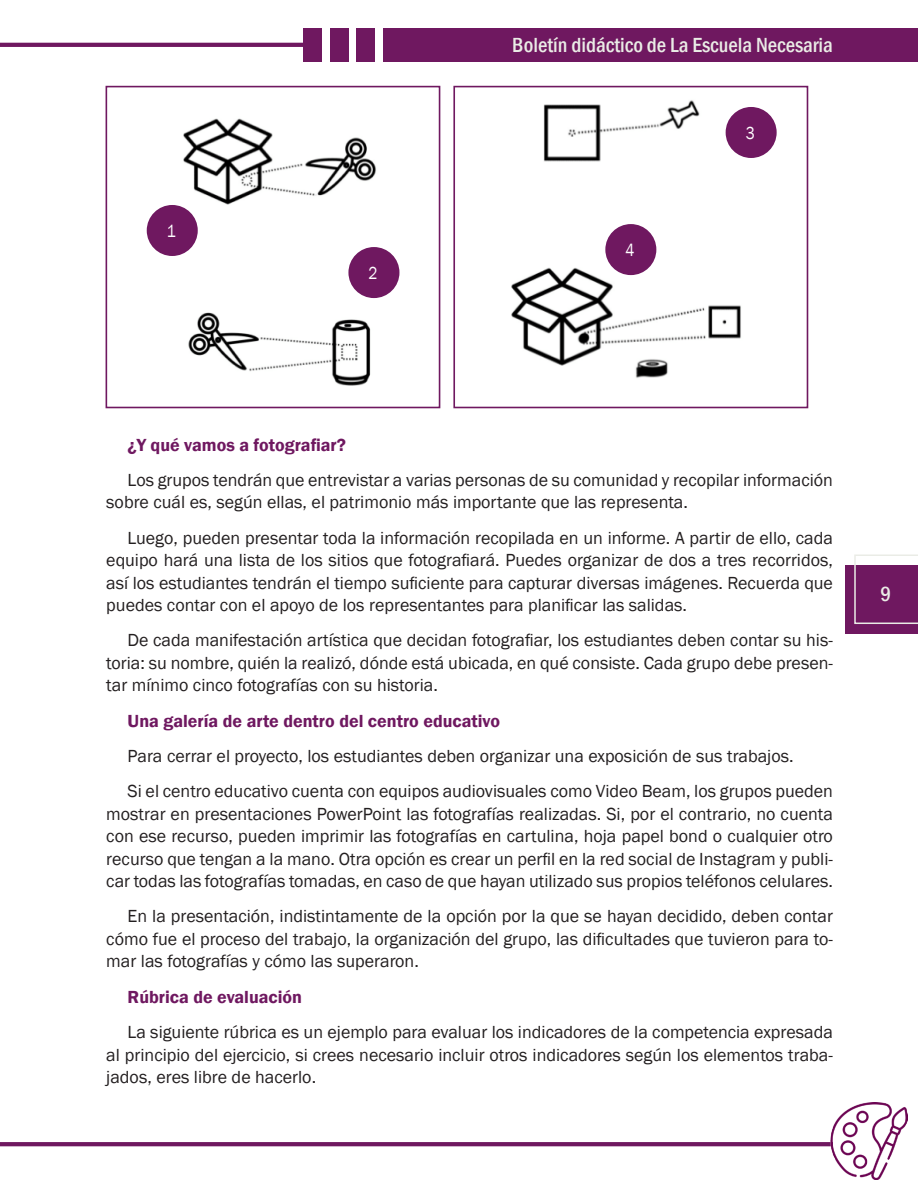
<style>
.page{position:relative;width:918px;height:1188px;background:#fff}
.page>*{position:absolute;margin:0;border:0;box-sizing:border-box;transform-origin:0 0}
.t1{font:500 condensed 21px "Franklin Gothic";color:#eaece6}
.t2{font:18px/22.5px "Franklin Gothic";color:#231f20;text-align:justify}
.t3{font:600 18px "Franklin Gothic";color:#6f1860}
.t4{font:18px "Franklin Gothic";color:#fff;scale:.85 1}
</style>
<div class="page">
<hr style="left:0;top:43px;width:304px;height:4px;background:#6f1860">
<div style="left:845px;top:565px;width:73px;height:69px;background:#6f1860"></div>
<svg style="left:854px;top:555px;width:64px;height:69px"></svg>
<div style="left:383px;top:28px;width:535px;height:33px;background:#6f1860"></div>
<div style="left:357px;top:28px;width:18px;height:33px;background:#6f1860"></div>
<div style="left:330px;top:28px;width:18px;height:33px;background:#6f1860"></div>
<div style="left:304px;top:28px;width:18px;height:33px;background:#6f1860"></div>
<svg style="left:0;top:1142px;width:831px;height:4px;background:#711c62"></svg>
<img style="left:831px;top:1103px;width:77px;height:77px">
<img style="left:156px;top:118px;width:244px;height:268px">
<div style="left:106px;top:86px;width:334px;height:322px;border:2px solid #6f1860"></div>
<img style="left:511px;top:100px;width:263px;height:278px">
<div style="left:453px;top:86px;width:355px;height:322px;border:2px solid #6f1860"></div>
<div style="left:141px;top:213px;width:251px;height:47px;background:#fff"></div>
<div style="left:494px;top:177px;width:278px;height:47px;background:#fff"></div>
<div style="left:147px;top:205px;width:51px;height:51px;background:#6f1860;border-radius:50%"></div>
<div style="left:348px;top:247px;width:51px;height:51px;background:#6f1860;border-radius:50%"></div>
<div style="left:726px;top:107px;width:51px;height:51px;background:#6f1860;border-radius:50%"></div>
<div style="left:605px;top:224px;width:51px;height:51px;background:#6f1860;border-radius:50%"></div>
<p class="t4" style="left:167px;top:220px;width:12px">1</p>
<p class="t4" style="left:369px;top:262px;width:12px">2</p>
<p class="t1" style="left:512px;top:31px;width:322px">Boletín didáctico de La Escuela Necesaria</p>
<p class="t4" style="left:626px;top:239px;width:12px">4</p>
<p class="t4" style="left:746px;top:122px;width:12px">3</p>
<p class="t3" style="left:128px;top:434px;width:220px">¿Y qué vamos a fotografiar?</p>
<p class="t2" style="left:106px;top:469px;width:728px;text-indent:21px">Los grupos tendrán que entrevistar a varias personas de su comunidad y recopilar información sobre cuál es, según ellas, el patrimonio más importante que las representa.</p>
<p class="t2" style="left:106px;top:527px;width:728px;text-indent:21px">Luego, pueden presentar toda la información recopilada en un informe. A partir de ello, cada equipo hará una lista de los sitios que fotografiará. Puedes organizar de dos a tres recorridos, así los estudiantes tendrán el tiempo suficiente para capturar diversas imágenes. Recuerda que puedes contar con el apoyo de los representantes para planificar las salidas.</p>
<p class="t2" style="left:106px;top:630px;width:728px;text-indent:21px">De cada manifestación artística que decidan fotografiar, los estudiantes deben contar su his&shy;toria: su nombre, quién la realizó, dónde está ubicada, en qué consiste. Cada grupo debe presen&shy;tar mínimo cinco fotografías con su historia.</p>
<p class="t3" style="left:128px;top:710px;width:374px">Una galería de arte dentro del centro educativo</p>
<p class="t2" style="left:128px;top:745px;width:668px">Para cerrar el proyecto, los estudiantes deben organizar una exposición de sus trabajos.</p>
<p class="t2" style="left:106px;top:780px;width:728px;text-indent:21px">Si el centro educativo cuenta con equipos audiovisuales como Video Beam, los grupos pueden mostrar en presentaciones PowerPoint las fotografías realizadas. Si, por el contrario, no cuenta con ese recurso, pueden imprimir las fotografías en cartulina, hoja papel bond o cualquier otro recurso que tengan a la mano. Otra opción es crear un perfil en la red social de Instagram y publi&shy;car todas las fotografías tomadas, en caso de que hayan utilizado sus propios teléfonos celulares.</p>
<p class="t2" style="left:106px;top:906px;width:728px;text-indent:21px">En la presentación, indistintamente de la opción por la que se hayan decidido, deben contar cómo fue el proceso del trabajo, la organización del grupo, las dificultades que tuvieron para to&shy;mar las fotografías y cómo las superaron.</p>
<p class="t3" style="left:128px;top:986px;width:176px">Rúbrica de evaluación</p>
<p class="t2" style="left:106px;top:1021px;width:728px;text-indent:21px">La siguiente rúbrica es un ejemplo para evaluar los indicadores de la competencia expresada al principio del ejercicio, si crees necesario incluir otros indicadores según los elementos traba&shy;jados, eres libre de hacerlo.</p>
<p class="t1" style="left:880px;top:581px;width:12px">9</p>
</div>
